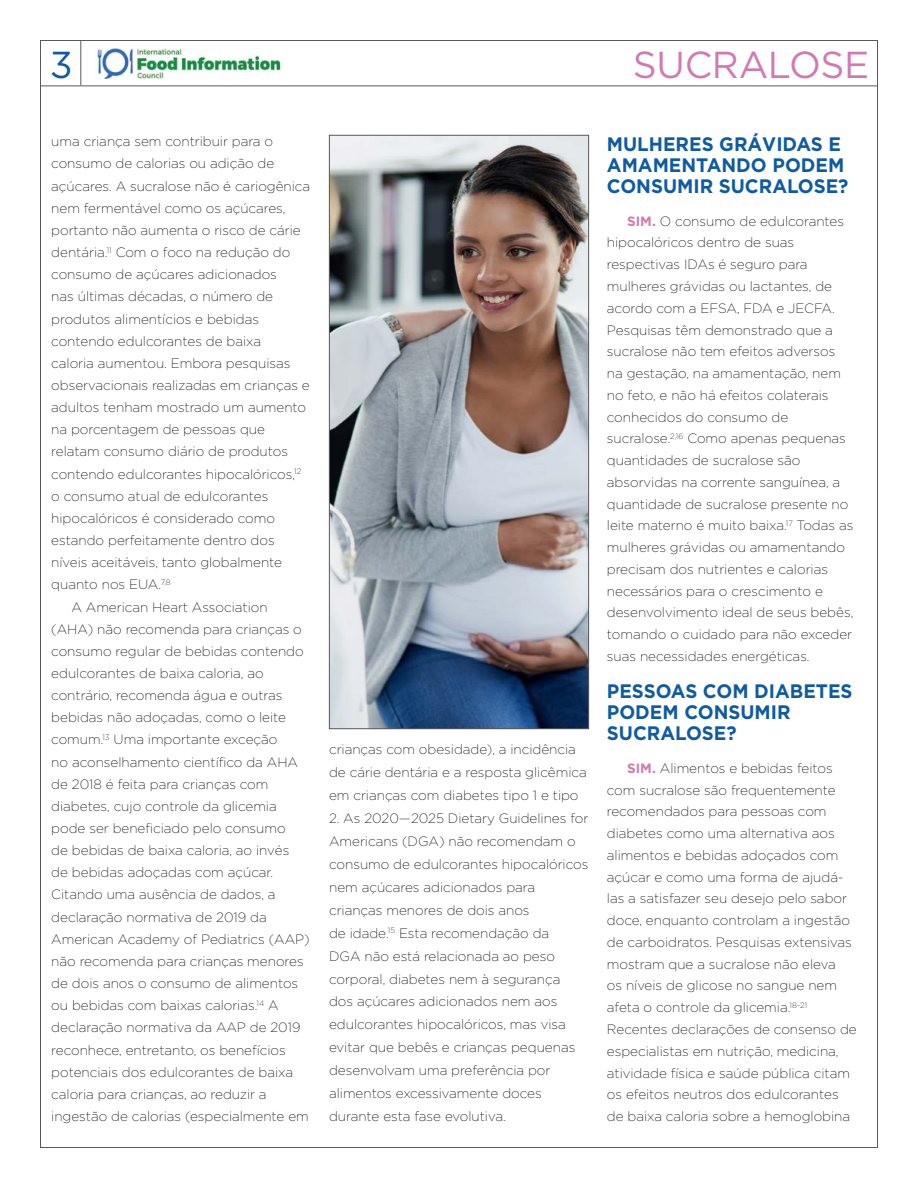
<style>
.page{position:relative;width:918px;height:1188px;background:#fff}
.page>*{position:absolute;margin:0;border:0;box-sizing:border-box;transform-origin:0 0}
.t1{font:37.5px "Gotham";letter-spacing:-.01em;color:#d17ab2}
.t2{font:37.5px "Gotham";color:#0f5ba3}
.t3{font:700 19.5px/21px "Gotham";color:#0f5ba3;scale:.96 1}
.t4{font:200 13.5px/21.8px "Gotham";color:#000}
.s1{font-weight:700;color:#d17ab2}
</style>
<div class="page">
<hr style="left:40px;top:86px;width:838px;height:1px;background:#58595b">
<hr style="left:81px;top:40px;width:1px;height:45px;background:#58595b">
<img style="left:97px;top:49px;width:185px;height:29px">
<img style="left:331px;top:137px;width:256px;height:590px">
<div style="left:329px;top:135px;width:260px;height:594px;border:1px solid #58595b"></div>
<h1 class="t2" style="left:50px;top:44px;width:24px">3</h1>
<h1 class="t1" style="left:633px;top:44px;width:238px">SUCRALOSE</h1>
<p class="t4" style="left:51px;top:130px;width:223px">uma criança sem contribuir para o</p>
<p class="t4" style="left:51px;top:153px;width:224px">consumo de calorias ou adição de</p>
<p class="t4" style="left:51px;top:175px;width:260px">açúcares. A sucralose não é cariogênica</p>
<p class="t4" style="left:51px;top:197px;width:236px">nem fermentável como os açúcares,</p>
<p class="t4" style="left:51px;top:219px;width:251px">portanto não aumenta o risco de cárie</p>
<p class="t4" style="left:51px;top:241px;width:241px">dentária.<sup>11</sup> Com o foco na redução do</p>
<p class="t4" style="left:51px;top:263px;width:227px">consumo de açúcares adicionados</p>
<p class="t4" style="left:51px;top:286px;width:223px">nas últimas décadas, o número de</p>
<p class="t4" style="left:51px;top:308px;width:209px">produtos alimentícios e bebidas</p>
<p class="t4" style="left:51px;top:330px;width:211px">contendo edulcorantes de baixa</p>
<p class="t4" style="left:51px;top:352px;width:241px">caloria aumentou. Embora pesquisas</p>
<p class="t4" style="left:51px;top:374px;width:260px">observacionais realizadas em crianças e</p>
<p class="t4" style="left:51px;top:396px;width:256px">adultos tenham mostrado um aumento</p>
<p class="t4" style="left:51px;top:418px;width:215px">na porcentagem de pessoas que</p>
<p class="t4" style="left:51px;top:441px;width:238px">relatam consumo diário de produtos</p>
<p class="t4" style="left:51px;top:463px;width:252px">contendo edulcorantes hipocalóricos,<sup>12</sup></p>
<p class="t4" style="left:51px;top:485px;width:219px">o consumo atual de edulcorantes</p>
<p class="t4" style="left:51px;top:507px;width:225px">hipocalóricos é considerado como</p>
<p class="t4" style="left:51px;top:529px;width:225px">estando perfeitamente dentro dos</p>
<p class="t4" style="left:51px;top:551px;width:232px">níveis aceitáveis, tanto globalmente</p>
<p class="t4" style="left:51px;top:574px;width:121px">quanto nos EUA.<sup>7,8</sup></p>
<p class="t4" style="left:72px;top:596px;width:198px">A American Heart Association</p>
<p class="t4" style="left:51px;top:618px;width:252px">(AHA) não recomenda para crianças o</p>
<p class="t4" style="left:51px;top:640px;width:254px">consumo regular de bebidas contendo</p>
<p class="t4" style="left:51px;top:662px;width:214px">edulcorantes de baixa caloria, ao</p>
<p class="t4" style="left:51px;top:684px;width:233px">contrário, recomenda água e outras</p>
<p class="t4" style="left:51px;top:706px;width:236px">bebidas não adoçadas, como o leite</p>
<p class="t4" style="left:51px;top:729px;width:228px">comum.<sup>13</sup> Uma importante exceção</p>
<p class="t4" style="left:51px;top:751px;width:248px">no aconselhamento científico da AHA</p>
<p class="t4" style="left:51px;top:773px;width:219px">de 2018 é feita para crianças com</p>
<p class="t4" style="left:51px;top:795px;width:227px">diabetes, cujo controle da glicemia</p>
<p class="t4" style="left:51px;top:817px;width:236px">pode ser beneficiado pelo consumo</p>
<p class="t4" style="left:51px;top:839px;width:240px">de bebidas de baixa caloria, ao invés</p>
<p class="t4" style="left:51px;top:862px;width:223px">de bebidas adoçadas com açúcar.</p>
<p class="t4" style="left:51px;top:884px;width:226px">Citando uma ausência de dados, a</p>
<p class="t4" style="left:51px;top:906px;width:217px">declaração normativa de 2019 da</p>
<p class="t4" style="left:51px;top:928px;width:260px">American Academy of Pediatrics (AAP)</p>
<p class="t4" style="left:51px;top:950px;width:254px">não recomenda para crianças menores</p>
<p class="t4" style="left:51px;top:972px;width:248px">de dois anos o consumo de alimentos</p>
<p class="t4" style="left:51px;top:994px;width:229px">ou bebidas com baixas calorias.<sup>14</sup> A</p>
<p class="t4" style="left:51px;top:1017px;width:251px">declaração normativa da AAP de 2019</p>
<p class="t4" style="left:51px;top:1039px;width:236px">reconhece, entretanto, os benefícios</p>
<p class="t4" style="left:51px;top:1061px;width:243px">potenciais dos edulcorantes de baixa</p>
<p class="t4" style="left:51px;top:1083px;width:217px">caloria para crianças, ao reduzir a</p>
<p class="t4" style="left:51px;top:1105px;width:259px">ingestão de calorias (especialmente em</p>
<p class="t4" style="left:329px;top:738px;width:259px;line-height:23px">crianças com obesidade), a incidência de cárie dentária e a resposta glicêmica em crianças com diabetes tipo 1 e tipo</p>
<p class="t4" style="left:329px;top:807px;width:261px;line-height:23px">2. As 2020—2025 Dietary Guidelines for Americans (DGA) não recomendam o consumo de edulcorantes hipocalóricos nem açúcares adicionados para crianças menores de dois anos<br>de idade.<sup>15</sup> Esta recomendação da<br>DGA não está relacionada ao peso corporal, diabetes nem à segurança<br>dos açúcares adicionados nem aos edulcorantes hipocalóricos, mas visa evitar que bebês e crianças pequenas desenvolvam uma preferência por alimentos excessivamente doces durante esta fase evolutiva.</p>
<h2 class="t3" style="left:607px;top:133px;width:253px">MULHERES GRÁVIDAS E<br>AMAMENTANDO PODEM<br>CONSUMIR SUCRALOSE?</h2>
<p class="t4" style="left:607px;top:210px;width:248px;text-indent:20px"><span class="s1">SIM.</span> O consumo de edulcorantes hipocalóricos dentro de suas respectivas IDAs é seguro para mulheres grávidas ou lactantes, de acordo com a EFSA, FDA e JECFA.<br>Pesquisas têm demonstrado que a sucralose não tem efeitos adversos na gestação, na amamentação, nem no feto, e não há efeitos colaterais conhecidos do consumo de sucralose.<sup>2,16</sup> Como apenas pequenas quantidades de sucralose são absorvidas na corrente sanguínea, a quantidade de sucralose presente no leite materno é muito baixa.<sup>17</sup> Todas as mulheres grávidas ou amamentando precisam dos nutrientes e calorias necessários para o crescimento e desenvolvimento ideal de seus bebês, tomando o cuidado para não exceder suas necessidades energéticas.</p>
<h2 class="t3" style="left:607px;top:680px;width:257px">PESSOAS COM DIABETES<br>PODEM CONSUMIR<br>SUCRALOSE?</h2>
<p class="t4" style="left:607px;top:757px;width:251px;text-indent:20px"><span class="s1">SIM.</span> Alimentos e bebidas feitos com sucralose são frequentemente recomendados para pessoas com diabetes como uma alternativa aos alimentos e bebidas adoçados com açúcar e como uma forma de ajudá&shy;las a satisfazer seu desejo pelo sabor doce, enquanto controlam a ingestão de carboidratos. Pesquisas extensivas mostram que a sucralose não eleva<br>os níveis de glicose no sangue nem afeta o controle da glicemia.<sup>18-21<br></sup>Recentes declarações de consenso de especialistas em nutrição, medicina, atividade física e saúde pública citam os efeitos neutros dos edulcorantes de baixa caloria sobre a hemoglobina</p>
</div>
